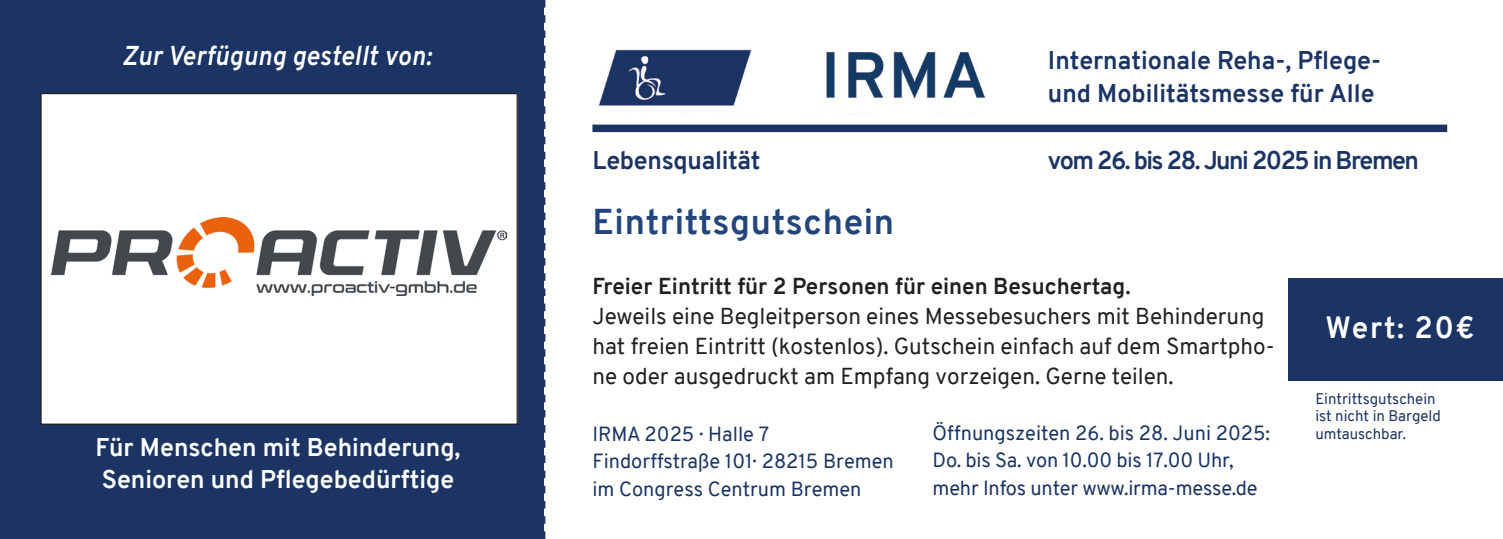
<style>
.page{position:relative;width:1503px;height:539px;background:#fff}
.page>*{position:absolute;margin:0;border:0;box-sizing:border-box;transform-origin:0 0}
.Ticket_Art{font:700 35px "Overpass";letter-spacing:.02em;color:#23457b}
.Preis{font:700 30px "Overpass";letter-spacing:.05em;color:#fff}
.t1{font:italic 700 27.25px "Overpass";letter-spacing:.02em;color:#fff;scale:.92 1}
.Preis-2{font:700 25px/32.5px "Overpass";letter-spacing:-.005em;color:#1b3463}
.t2{font:700 25px/32.5px "Overpass";color:#fff}
.Preis-3{font:700 25px "Overpass";letter-spacing:-.06em;color:#1b3463}
.t3{font:22.5px/30px "Overpass";color:#231f20}
.t4{font:20px "Overpass";color:#1b3463}
.t5{font:15px "Overpass";color:#1b3463}
.s1{font-weight:700}
</style>
<div class="page">
<div style="left:0;top:0;width:543px;height:539px;background:#1b3463"></div>
<svg style="left:40px;top:93px;width:478px;height:332px;background:#efeeed"></svg>
<svg style="left:543px;top:0;width:2px;height:539px"></svg>
<img style="left:598px;top:49px;width:388px;height:57px">
<div style="left:1288px;top:279px;width:214px;height:102px;background:#1b3463"></div>
<div style="left:592px;top:125px;width:855px;height:7px;background:#1b3463"></div>
<p class="t1" style="left:122px;top:36px;width:337px">Zur Verfügung gestellt von:</p>
<p class="t2" style="left:96px;top:431px;width:366px">Für Menschen mit Behinderung,<br>Senioren und Pflegebedürftige</p>
<p class="Preis-2" style="left:592px;top:144px;width:169px">Lebensqualität</p>
<p class="Preis-2" style="left:1048px;top:44px;width:335px">Internationale Reha-, Pflege&shy;und Mobilitätsmesse für Alle</p>
<p class="Preis-3" style="left:1048px;top:142px;width:372px">vom 26. bis 28. Juni 2025 in Bremen</p>
<p class="Ticket_Art" style="left:592px;top:196px;width:303px">Eintrittsgutschein</p>
<p class="t3" style="left:592px;top:271px;width:684px"><span class="s1">Freier Eintritt für 2 Personen für einen Besuchertag.<br></span>Jeweils eine Begleitperson eines Messebesuchers mit Behinderung hat freien Eintritt (kostenlos). Gutschein einfach auf dem Smartpho&shy;ne oder ausgedruckt am Empfang vorzeigen. Gerne teilen.</p>
<p class="t4" style="left:592px;top:419px;width:178px">IRMA 2025 · Halle 7</p>
<p class="t4" style="left:592px;top:446px;width:303px">Findorffstraße 101· 28215 Bremen</p>
<p class="t4" style="left:592px;top:474px;width:270px">im Congress Centrum Bremen</p>
<p class="t4" style="left:932px;top:418px;width:339px">Öffnungszeiten 26. bis 28. Juni 2025:</p>
<p class="t4" style="left:932px;top:446px;width:302px">Do. bis Sa. von 10.00 bis 17.00 Uhr,</p>
<p class="t4" style="left:932px;top:473px;width:326px">mehr Infos unter www.irma-messe.de</p>
<p class="Preis" style="left:1325px;top:306px;width:150px">Wert: 20€</p>
<p class="t5" style="left:1315px;top:387px;width:122px">Eintrittsgutschein</p>
<p class="t5" style="left:1315px;top:405px;width:127px">ist nicht in Bargeld</p>
<p class="t5" style="left:1315px;top:422px;width:92px">umtauschbar.</p>
</div>
